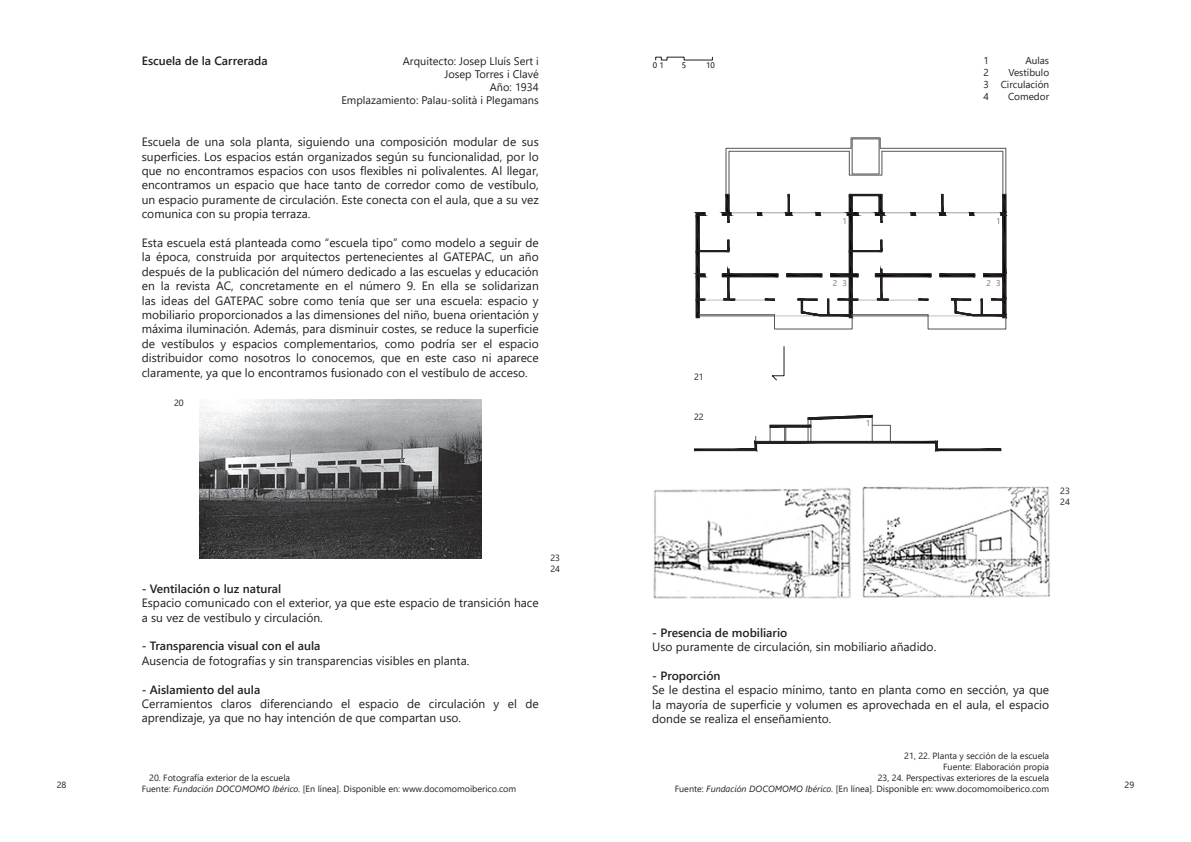
<style>
.page{position:relative;width:1191px;height:842px;background:#fff}
.page>*{position:absolute;margin:0;border:0;box-sizing:border-box;transform-origin:0 0}
.t1{font:12px/14.4px "Segoe UI";color:#231f20;text-align:justify}
.t2{font:600 12px "Segoe UI";color:#231f20}
.t3{font:11px "Segoe UI";color:#231f20}
.t4{font:10px "Segoe UI";color:#231f20}
.t5{font:9px "Segoe UI";color:#231f20}
.t6{font:8.3px "Segoe UI";color:#767676}
.t7{font:8.1px "Segoe UI";color:#000}
.s1{font-style:italic}
</style>
<div class="page">
<div style="left:850px;top:137px;width:30px;height:12px;border:1px solid #545454"></div>
<svg style="left:695px;top:148px;width:311px;height:182px"></svg>
<svg style="left:771px;top:346px;width:14px;height:35px"></svg>
<svg style="left:694px;top:414px;width:307px;height:37px"></svg>
<svg style="left:655px;top:57px;width:57px;height:3px"></svg>
<img style="left:653px;top:487px;width:397px;height:111px">
<img style="left:199px;top:399px;width:282px;height:159px">
<p class="t2" style="left:142px;top:50px;width:127px">Escuela de la Carrerada</p>
<p class="t3" style="left:403px;top:50px;width:137px">Arquitecto: Josep Lluís Sert i</p>
<p class="t3" style="left:444px;top:64px;width:96px">Josep Torres i Clavé</p>
<p class="t3" style="left:490px;top:77px;width:50px">Año: 1934</p>
<p class="t3" style="left:341px;top:90px;width:199px">Emplazamiento: Palau-solità i Plegamans</p>
<p class="t1" style="left:142px;top:134px;width:398px">Escuela de una sola planta, siguiendo una composición modular de sus superficies. Los espacios están organizados según su funcionalidad, por lo que no encontramos espacios con usos flexibles ni polivalentes. Al llegar, encontramos un espacio que hace tanto de corredor como de vestíbulo, un espacio puramente de circulación. Este conecta con el aula, que a su vez comunica con su propia terraza.</p>
<p class="t1" style="left:142px;top:234px;width:398px">Esta escuela está planteada como “escuela tipo” como modelo a seguir de la época, construida por arquitectos pertenecientes al GATEPAC, un año después de la publicación del número dedicado a las escuelas y educación en la revista AC, concretamente en el número 9. En ella se solidarizan las ideas del GATEPAC sobre como tenía que ser una escuela: espacio y mobiliario proporcionados a las dimensiones del niño, buena orientación y máxima iluminación. Además, para disminuir costes, se reduce la superficie de vestíbulos y espacios complementarios, como podría ser el espacio distribuidor como nosotros lo conocemos, que en este caso ni aparece claramente, ya que lo encontramos fusionado con el vestíbulo de acceso.</p>
<p class="t5" style="left:174px;top:394px;width:11px">20</p>
<p class="t2" style="left:142px;top:577px;width:141px">- Ventilación o luz natural</p>
<p class="t1" style="left:142px;top:595px;width:398px">Espacio comunicado con el exterior, ya que este espacio de transición hace a su vez de vestíbulo y circulación.</p>
<p class="t2" style="left:142px;top:635px;width:180px">- Transparencia visual con el aula</p>
<p class="t1" style="left:142px;top:652px;width:329px">Ausencia de fotografías y sin transparencias visibles en planta.</p>
<p class="t2" style="left:142px;top:678px;width:120px">- Aislamiento del aula</p>
<p class="t1" style="left:142px;top:695px;width:398px">Cerramientos claros diferenciando el espacio de circulación y el de aprendizaje, ya que no hay intención de que compartan uso.</p>
<p class="t5" style="left:550px;top:549px;width:11px">23</p>
<p class="t5" style="left:550px;top:560px;width:11px">24</p>
<p class="t7" style="left:653px;top:58px;width:12px">0 1</p>
<p class="t7" style="left:681px;top:58px;width:6px">5</p>
<p class="t7" style="left:706px;top:58px;width:10px">10</p>
<p class="t5" style="left:694px;top:368px;width:11px">21</p>
<p class="t5" style="left:694px;top:408px;width:11px">22</p>
<p class="t4" style="left:983px;top:51px;width:7px">1</p>
<p class="t4" style="left:983px;top:63px;width:7px">2</p>
<p class="t4" style="left:983px;top:75px;width:7px">3</p>
<p class="t4" style="left:983px;top:87px;width:7px">4</p>
<p class="t4" style="left:1025px;top:51px;width:25px">Aulas</p>
<p class="t4" style="left:1008px;top:63px;width:42px">Vestíbulo</p>
<p class="t4" style="left:1000px;top:75px;width:50px">Circulación</p>
<p class="t4" style="left:1008px;top:87px;width:43px">Comedor</p>
<p class="t6" style="left:842px;top:214px;width:6px">1</p>
<p class="t6" style="left:996px;top:214px;width:6px">1</p>
<p class="t6" style="left:832px;top:275px;width:16px">2 3</p>
<p class="t6" style="left:986px;top:275px;width:16px">2 3</p>
<p class="t6" style="left:865px;top:415px;width:6px">1</p>
<p class="t5" style="left:1060px;top:482px;width:11px">23</p>
<p class="t5" style="left:1060px;top:493px;width:11px">24</p>
<p class="t2" style="left:652px;top:621px;width:137px">- Presencia de mobiliario</p>
<p class="t1" style="left:652px;top:638px;width:285px">Uso puramente de circulación, sin mobiliario añadido.</p>
<p class="t2" style="left:652px;top:664px;width:70px">- Proporción</p>
<p class="t1" style="left:652px;top:682px;width:398px">Se le destina el espacio mínimo, tanto en planta como en sección, ya que la mayoría de superficie y volumen es aprovechada en el aula, el espacio donde se realiza el enseñamiento.</p>
<p class="t5" style="left:904px;top:747px;width:146px">21, 22. Planta y sección de la escuela</p>
<p class="t5" style="left:943px;top:758px;width:107px">Fuente: Elaboración propia</p>
<p class="t5" style="left:877px;top:769px;width:173px">23, 24. Perspectivas exteriores de la escuela</p>
<p class="t5" style="left:675px;top:780px;width:376px">Fuente: <span class="s1">Fundación DOCOMOMO Ibérico.</span> [En línea]. Disponible en: www.docomomoiberico.com</p>
<p class="t5" style="left:149px;top:769px;width:142px">20. Fotografía exterior de la escuela</p>
<p class="t5" style="left:142px;top:780px;width:376px">Fuente: <span class="s1">Fundación DOCOMOMO Ibérico.</span> [En línea]. Disponible en: www.docomomoiberico.com</p>
<p class="t5" style="left:57px;top:776px;width:11px">28</p>
<p class="t5" style="left:1124px;top:776px;width:11px">29</p>
</div>
